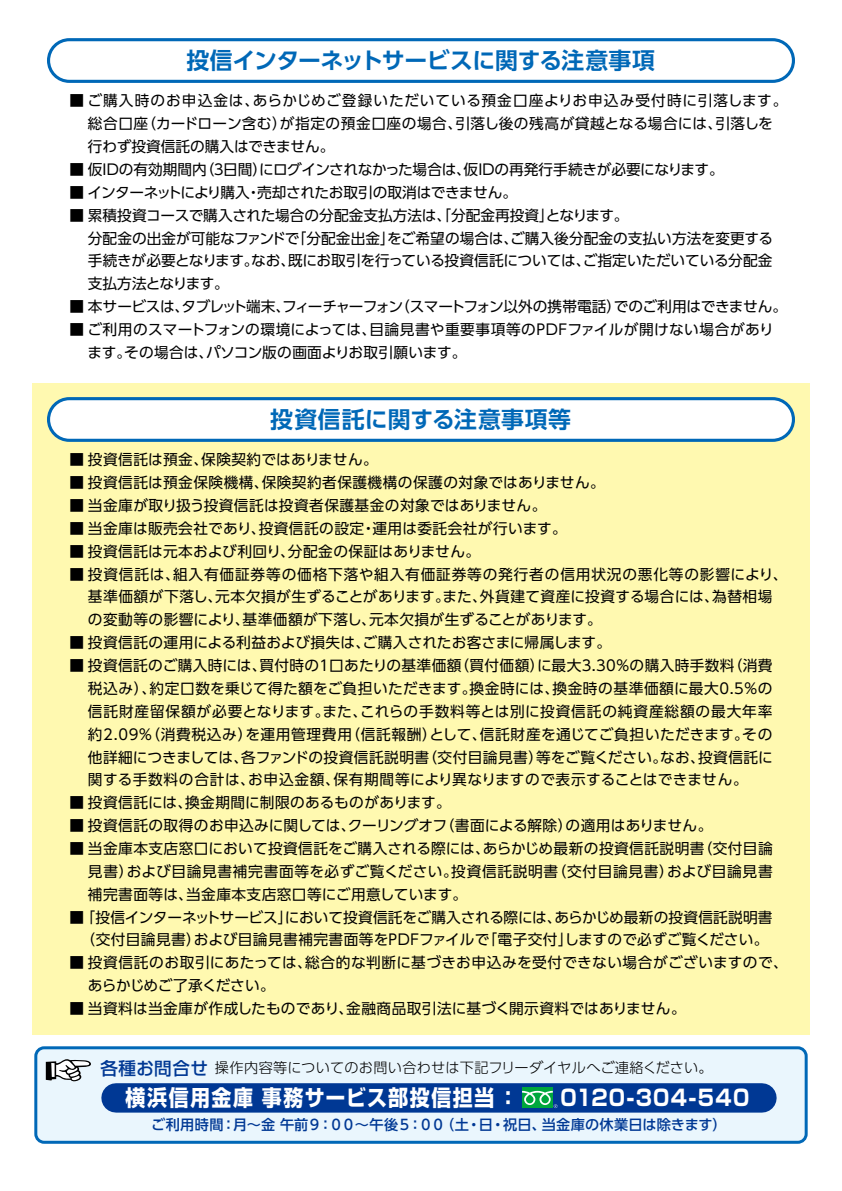
<style>
.page{position:relative;width:842px;height:1191px;background:#fff}
.page>*{position:absolute;margin:0;border:0;box-sizing:border-box;transform-origin:0 0}
.t1{font:700 22.8px "UD Shin Go Pro De";letter-spacing:-.005em;color:#0068b7}
.t2{font:700 22.8px "UD Shin Go Pro De";letter-spacing:.025em;color:#0068b7}
.t3{font:700 22px "Shin Go Pro";letter-spacing:.065em;color:#fff;scale:.91 1}
.t4{font:14.6px/22.8px "UD Shin Go Pro";letter-spacing:.01em;color:#000}
.t5{font:14.6px/22.8px "UD Shin Go Pro";letter-spacing:.035em;color:#000}
.t6{font:14.6px "UD Shin Go Pro";letter-spacing:.03em;color:#000}
.t7{font:14.6px "UD Shin Go Pro";letter-spacing:-.03em;color:#000}
.t8{font:14.6px "UD Shin Go Pro";letter-spacing:-.035em;color:#000}
.t9{font:500 14.2px "UD Shin Go Pr 6 N";letter-spacing:.005em;color:#003894}
.t10{font:300 14.2px "UD Shin Go Pro";letter-spacing:.01em;color:#000}
.s1{font-family:"G Shin Go Pro";font-weight:500;font-size:17.6px;color:#003894}
</style>
<div class="page">
<div style="left:32px;top:383px;width:778px;height:651px;background:#fff9b0"></div>
<div style="left:47px;top:38px;width:748px;height:45px;border:3px solid #0068b7;border-radius:21px"></div>
<div style="left:49px;top:399px;width:744px;height:41px;background:#fff;border-radius:21px"></div>
<div style="left:47px;top:397px;width:748px;height:45px;border:3px solid #0068b7;border-radius:21px"></div>
<div style="left:36px;top:1047px;width:770px;height:95px;background:#eaf6fd;border-radius:8px"></div>
<div style="left:34px;top:1046px;width:774px;height:97px;border:3px solid #0068b7;border-radius:8px"></div>
<svg style="left:46px;top:1059px;width:45px;height:22px"></svg>
<div style="left:116px;top:1083px;width:646px;height:29px;background:#003894"></div>
<div style="left:522px;top:1087px;width:31px;height:20px;background:#00a73c"></div>
<svg style="left:522px;top:1090px;width:36px;height:18px"></svg>
<h1 class="t1" style="left:186px;top:41px;width:470px">投信インターネットサービスに関する注意事項</h1>
<p class="t5" style="left:88px;top:89px;width:701px;text-indent:-19px">■ ご購入時のお申込金は、あらかじめご登録いただいている預金口座よりお申込み受付時に引落します。総合口座（カードローン含む）が指定の預金口座の場合、引落し後の残高が貸越となる場合には、引落しを行わず投資信託の購入はできません。</p>
<p class="t7" style="left:69px;top:158px;width:656px">■ 仮ＩＤの有効期間内（３日間）にログインされなかった場合は、仮ＩＤの再発行手続きが必要になります。</p>
<p class="t7" style="left:69px;top:180px;width:449px">■ インターネットにより購入・売却されたお取引の取消はできません。</p>
<p class="t4" style="left:88px;top:203px;width:687px;text-indent:-19px">■ 累積投資コースで購入された場合の分配金支払方法は、「分配金再投資」となります。<br>分配金の出金が可能なファンドで「分配金出金」をご希望の場合は、ご購入後分配金の支払い方法を変更する手続きが必要となります。なお、既にお取引を行っている投資信託については、ご指定いただいている分配金支払方法となります。</p>
<p class="t8" style="left:69px;top:295px;width:719px">■ 本サービスは、タブレット端末、フィーチャーフォン（スマートフォン以外の携帯電話）でのご利用はできません。</p>
<p class="t4" style="left:87px;top:317px;width:688px;text-indent:-18px">■ ご利用のスマートフォンの環境によっては、目論見書や重要事項等のPDFファイルが開けない場合があります。その場合は、パソコン版の画面よりお取引願います。</p>
<h1 class="t2" style="left:270px;top:400px;width:302px">投資信託に関する注意事項等</h1>
<p class="t4" style="left:69px;top:448px;width:310px">■ 投資信託は預金、保険契約ではありません。</p>
<p class="t6" style="left:69px;top:471px;width:537px">■ 投資信託は預金保険機構、保険契約者保護機構の保護の対象ではありません。</p>
<p class="t6" style="left:69px;top:493px;width:479px">■ 当金庫が取り扱う投資信託は投資者保護基金の対象ではありません。</p>
<p class="t6" style="left:69px;top:516px;width:499px">■ 当金庫は販売会社であり、投資信託の設定・運用は委託会社が行います。</p>
<p class="t6" style="left:69px;top:539px;width:412px">■ 投資信託は元本および利回り、分配金の保証はありません。</p>
<p class="t5" style="left:88px;top:562px;width:701px;text-indent:-19px">■ 投資信託は、組入有価証券等の価格下落や組入有価証券等の発行者の信用状況の悪化等の影響により、基準価額が下落し、元本欠損が生ずることがあります。また、外貨建て資産に投資する場合には、為替相場の変動等の影響により、基準価額が下落し、元本欠損が生ずることがあります。</p>
<p class="t4" style="left:69px;top:631px;width:543px">■ 投資信託の運用による利益および損失は、ご購入されたお客さまに帰属します。</p>
<p class="t4" style="left:88px;top:653px;width:686px;text-align:justify;text-indent:-19px">■ 投資信託のご購入時には、買付時の１口あたりの基準価額（買付価額）に最大3.30％の購入時手数料（消費税込み）、約定口数を乗じて得た額をご負担いただきます。換金時には、換金時の基準価額に最大0.5％の信託財産留保額が必要となります。また、これらの手数料等とは別に投資信託の純資産総額の最大年率約2.09％（消費税込み）を運用管理費用（信託報酬）として、信託財産を通じてご負担いただきます。その他詳細につきましては、各ファンドの投資信託説明書（交付目論見書）等をご覧ください。なお、投資信託に関する手数料の合計は、お申込金額、保有期間等により異なりますので表示することはできません。</p>
<p class="t6" style="left:69px;top:791px;width:383px">■ 投資信託には、換金期間に制限のあるものがあります。</p>
<p class="t4" style="left:69px;top:813px;width:645px">■ 投資信託の取得のお申込みに関しては、クーリングオフ（書面による解除）の適用はありません。</p>
<p class="t4" style="left:88px;top:836px;width:686px;text-align:justify;text-indent:-19px">■ 当金庫本支店窓口において投資信託をご購入される際には、あらかじめ最新の投資信託説明書（交付目論見書）および目論見書補完書面等を必ずご覧ください。投資信託説明書（交付目論見書）および目論見書補完書面等は、当金庫本支店窓口等にご用意しています。</p>
<p class="t4" style="left:69px;top:905px;width:705px;text-align:center">■ 「投信インターネットサービス」において投資信託をご購入される際には、あらかじめ最新の投資信託説明書（交付目論見書）および目論見書補完書面等をＰＤＦファイルで「電子交付」しますので必ずご覧ください。</p>
<p class="t4" style="left:88px;top:951px;width:701px;text-indent:-19px">■ 投資信託のお取引にあたっては、総合的な判断に基づきお申込みを受付できない場合がございますので、あらかじめご了承ください。</p>
<p class="t4" style="left:69px;top:996px;width:618px">■ 当資料は当金庫が作成したものであり、金融商品取引法に基づく開示資料ではありません。</p>
<p class="t10" style="left:100px;top:1056px;width:614px"><span class="s1">各種お問合せ</span> 操作内容等についてのお問い合わせは下記フリーダイヤルへご連絡ください。</p>
<h2 class="t3" style="left:125px;top:1080px;width:687px">横浜信用金庫 事務サービス部投信担当 ： 　 0120-304-540</h2>
<p class="t9" style="left:151px;top:1113px;width:577px">ご利用時間：月～金 午前９：００～午後５：００（土・日・祝日、当金庫の休業日は除きます）</p>
</div>
